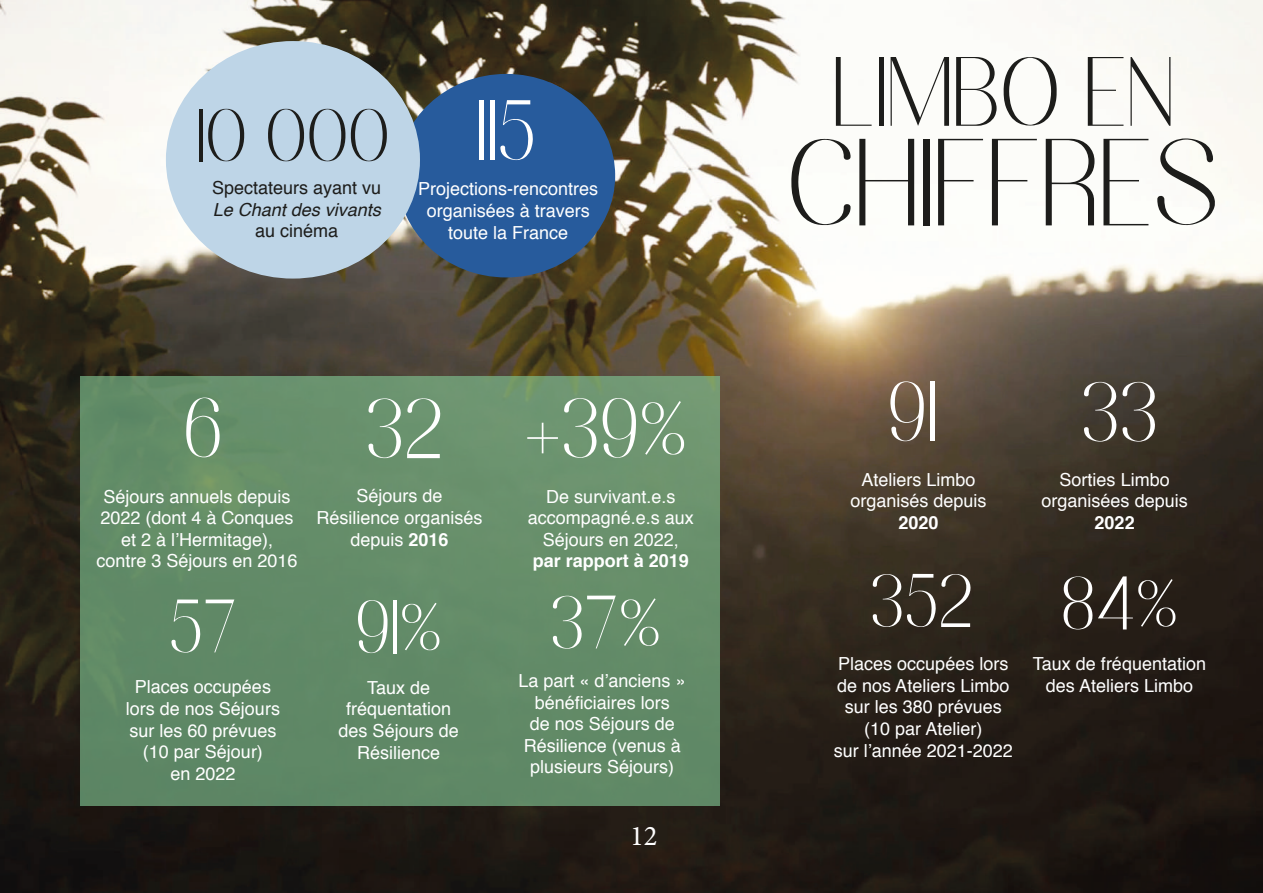
<style>
.page{position:relative;width:1263px;height:893px;background:#fff}
.page>*{position:absolute;margin:0;border:0;box-sizing:border-box;transform-origin:0 0}
.t1{font:123.15px "Nesans";color:#1d1d1b}
.t2{font:97.8px "Nesans";color:#1d1d1b}
.t3{font:85.05px "Nesans";color:#fff}
.t4{font:75.45px "Nesans";color:#fff}
.t5{font:75px "Nesans";color:#1d1d1b}
.t6{font:28.5px "Minion Pro";color:#fff}
.t7{font:18px/21.6px "Helvetica";color:#fff;text-align:center}
.t8{font:18px "Helvetica";color:#1d1d1b}
.t9{font:700 18px "Helvetica";color:#fff}
.t10{font:italic 18px "Helvetica";color:#1d1d1b}
.t11{font:300 18px "Helvetica";color:#1d1d1b}
.s1{font-weight:700}
</style>
<div class="page">
<img style="left:0;top:0;width:1263px;height:893px">
<div style="left:397px;top:74px;width:218px;height:203px;background:#275b9c;border-radius:50%"></div>
<div style="left:166px;top:41px;width:254px;height:238px;background:#bed5e7;border-radius:50%"></div>
<div style="left:80px;top:376px;width:640px;height:430px;background:#638b68"></div>
<h3 class="t5" style="left:196px;top:106px;width:195px">10 000</h3>
<p class="t8" style="left:212px;top:174px;width:171px">Spectateurs ayant vu</p>
<p class="t10" style="left:213px;top:195px;width:170px">Le Chant des vivants</p>
<p class="t8" style="left:255px;top:217px;width:85px">au cinéma</p>
<h3 class="t3" style="left:477px;top:97px;width:61px">115</h3>
<p class="t7" style="left:418px;top:179px;width:182px">Projections-rencontres organisées à travers toute la France</p>
<h3 class="t3" style="left:183px;top:394px;width:41px">6</h3>
<p class="t7" style="left:96px;top:486px;width:203px">Séjours annuels depuis<br>2022 (dont 4 à Conques et 2 à l’Hermitage), contre 3 Séjours en 2016</p>
<h3 class="t4" style="left:169px;top:597px;width:70px">57</h3>
<p class="t7" style="left:126px;top:677px;width:156px">Places occupées lors de nos Séjours sur les 60 prévues (10 par Séjour)<br>en 2022</p>
<h3 class="t3" style="left:365px;top:395px;width:79px">32</h3>
<p class="t7" style="left:316px;top:486px;width:168px">Séjours de<br>Résilience organisés depuis <span class="s1">2016</span></p>
<h3 class="t4" style="left:355px;top:597px;width:88px">91%</h3>
<p class="t7" style="left:339px;top:677px;width:122px">Taux de fréquentation des Séjours de<br>Résilience</p>
<h3 class="t3" style="left:524px;top:395px;width:164px">+39%</h3>
<p class="t7" style="left:528px;top:486px;width:168px">De survivant.e.s accompagné.e.s aux<br>Séjours en 2022,</p>
<p class="t9" style="left:533px;top:547px;width:158px">par rapport à 2019</p>
<h3 class="t4" style="left:550px;top:593px;width:112px">37%</h3>
<p class="t7" style="left:518px;top:670px;width:169px">La part « d’anciens » bénéficiaires lors<br>de nos Séjours de<br>Résilience (venus à plusieurs Séjours)</p>
<h3 class="t6" style="left:630px;top:817px;width:29px">12</h3>
<h2 class="t2" style="left:832px;top:53px;width:343px">LIMBO EN</h2>
<h1 class="t1" style="left:787px;top:134px;width:434px">CHIFFRES</h1>
<p class="t11" style="left:1155px;top:134px;width:72px;rotate:-90deg">Le chant</p>
<h3 class="t3" style="left:887px;top:378px;width:51px">91</h3>
<p class="t7" style="left:850px;top:469px;width:138px">Ateliers Limbo organisés depuis</p>
<p class="t9" style="left:898px;top:508px;width:42px">2020</p>
<h3 class="t4" style="left:870px;top:571px;width:105px">352</h3>
<p class="t7" style="left:834px;top:654px;width:181px">Places occupées lors de nos Ateliers Limbo sur les 380 prévues (10 par Atelier)<br>sur l’année 2021-2022</p>
<h3 class="t3" style="left:1081px;top:378px;width:79px">33</h3>
<p class="t7" style="left:1041px;top:469px;width:148px">Sorties Limbo organisées depuis</p>
<p class="t9" style="left:1095px;top:508px;width:42px">2022</p>
<h3 class="t4" style="left:1061px;top:573px;width:119px">84%</h3>
<p class="t7" style="left:1033px;top:654px;width:175px">Taux de fréquentation des Ateliers Limbo</p>
</div>
